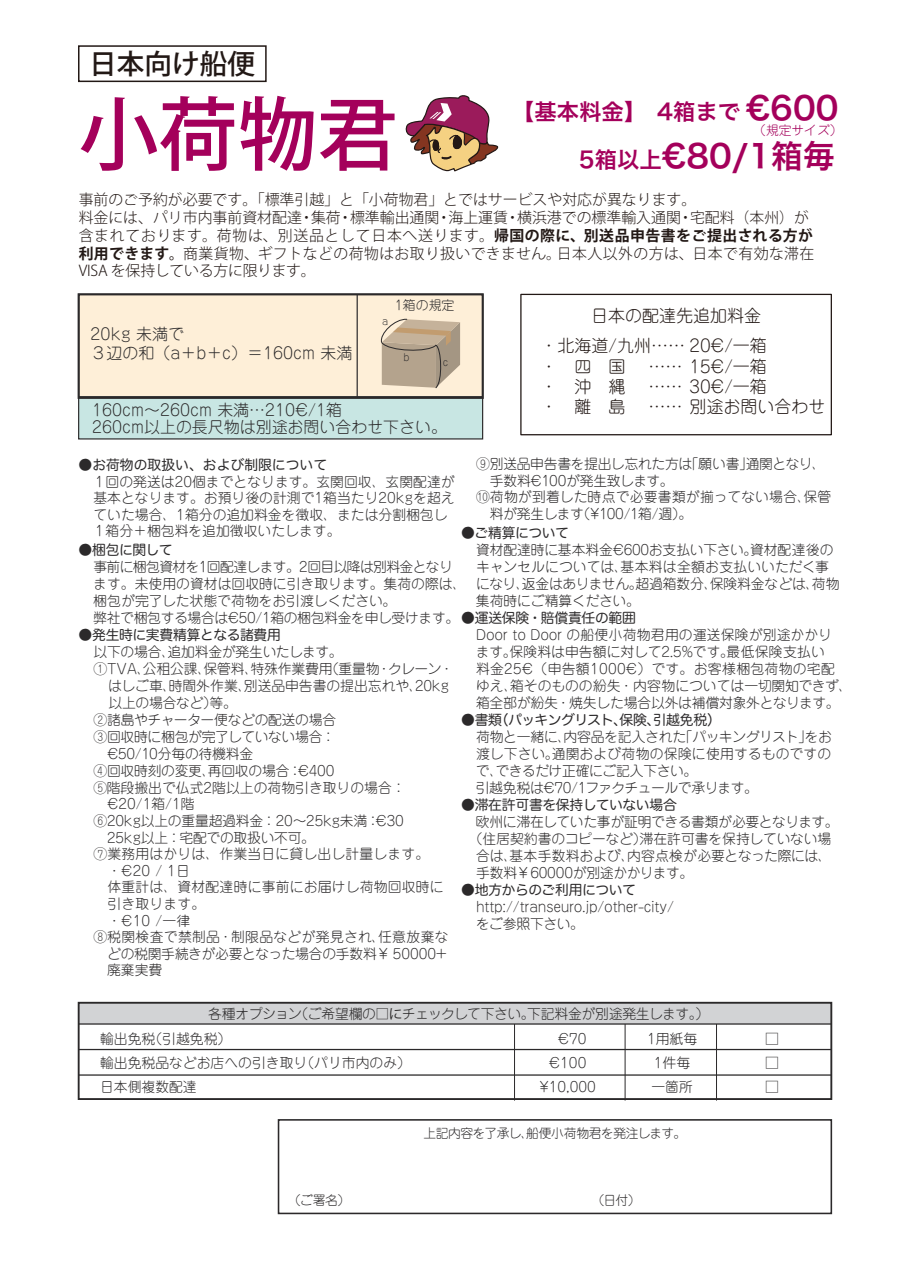
<style>
.page{position:relative;width:910px;height:1280px;background:#fff}
.page>*{position:absolute;margin:0;border:0;box-sizing:border-box;transform-origin:0 0}
.t1{font:500 79.65px "Koz Go Pro";color:#a4005b}
.t2{font:31.95px "Hira Kaku Pro N W6";color:#a4005b}
.t3{font:500 27.6px "Koz Go Pro";color:#221815}
.t4{font:22.35px "Hira Kaku Pro N W6";color:#a4005b}
.t5{font:300 16.95px/20.4px "Jun 101 Pro";color:#221815}
.t6{font:300 15.9px/16.5px "Jun 101 Pro";color:#2b292a}
.t7{font:300 14.85px/17.9px "Koz Go Pr 6 N";color:#221815}
.t8{font:300 13.8px/17px "Jun 101 Pro";letter-spacing:-.01em;color:#2b292a}
.t9{font:13.8px "Hira Maru Pro N W4";letter-spacing:-.025em;color:#2b292a}
.t10{font:300 13.8px/17px "Jun 101 Pro";letter-spacing:.01em;color:#2b292a}
.t11{font:300 13.8px "Jun 101 Pro";letter-spacing:.015em;color:#2b292a}
.t12{font:300 13.8px "Jun 101 Pro";letter-spacing:.02em;color:#2b292a}
.t13{font:300 13.8px "Jun 101 Pro";letter-spacing:-.03em;color:#2b292a}
.t14{font:300 13.8px "Jun 101 Pro";letter-spacing:.025em;color:#2b292a}
.t15{font:13.8px "Hira Maru Pro N W4";color:#2b292a}
.t16{font:300 12.9px "Jun 101 Pro";color:#2b292a}
.t17{font:300 12.75px "Jun 101 Pro";letter-spacing:-.04em;color:#2b292a}
.t18{font:300 12.75px "Jun 101 Pro";color:#a4005b}
.t19{font:300 9.75px "Jun 101 Pro";color:#2b292a}
.s1{font-size:31.95px}
.s2{font-size:22.35px}
.s3{font-weight:700}
.s4{font-family:"Hira Maru Pro N W4";font-weight:400}
.s5{font-family:"Koz Go Pr 6 N";font-weight:400}
</style>
<div class="page">
<div style="left:79px;top:1003px;width:752px;height:21px;background:#d2d3d5"></div>
<div style="left:79px;top:295px;width:404px;height:103px;background:#feefd8"></div>
<div style="left:79px;top:397px;width:404px;height:42px;background:#c8e6e3"></div>
<svg style="left:380px;top:318px;width:80px;height:71px"></svg>
<hr style="left:357px;top:295px;width:1px;height:102px;background:#2b292a">
<div style="left:278px;top:1119px;width:554px;height:95px;border:2px solid #2b292a"></div>
<div style="left:78px;top:1002px;width:754px;height:98px;border:2px solid #2b292a"></div>
<hr style="left:79px;top:1023px;width:752px;height:2px;background:#2b292a">
<hr style="left:716px;top:1024px;width:1px;height:76px;background:#2b292a">
<hr style="left:625px;top:1024px;width:1px;height:76px;background:#2b292a">
<hr style="left:514px;top:1024px;width:1px;height:76px;background:#2b292a">
<hr style="left:79px;top:1049px;width:752px;height:1px;background:#2b292a">
<hr style="left:79px;top:1074px;width:752px;height:2px;background:#2b292a">
<div style="left:78px;top:293px;width:406px;height:106px;border:2px solid #2b292a"></div>
<svg style="left:405px;top:95px;width:93px;height:77px"></svg>
<div style="left:520px;top:294px;width:312px;height:141px;border:1px solid #221815"></div>
<div style="left:78px;top:45px;width:189px;height:37px;border:2px solid #221815"></div>
<h3 class="t3" style="left:89px;top:46px;width:167px">日本向け船便</h3>
<h1 class="t1" style="left:79px;top:83px;width:320px">小荷物君</h1>
<h3 class="t4" style="left:512px;top:91px;width:328px">【基本料金】　4箱まで <span class="s1">€600</span></h3>
<h2 class="t2" style="left:579px;top:127px;width:257px"><span class="s2">5箱以上</span>€80/1箱毎</h2>
<p class="t18" style="left:753px;top:120px;width:91px">（規定サイズ）</p>
<p class="t7" style="left:79px;top:191px;width:737px">事前のご予約が必要です。「標準引越」と「小荷物君」とではサービスや対応が異なります。<br>料金には、パリ市内事前資材配達・集荷・標準輸出通関・海上運賃・横浜港での標準輸入通関・宅配料（本州）が含まれております。荷物は、別送品として日本へ送ります。<span class="s3">帰国の際に、別送品申告書をご提出される方が利用できます。</span>商業貨物、ギフトなどの荷物はお取り扱いできません。日本人以外の方は、日本で有効な滞在VISA を保持している方に限ります。</p>
<p class="t6" style="left:91px;top:322px;width:263px;line-height:19.2px">20kg 未満で<br>３辺の和（a＋b＋c）＝160cm 未満</p>
<p class="t19" style="left:382px;top:314px;width:8px">a</p>
<p class="t16" style="left:395px;top:295px;width:61px">1箱の規定</p>
<p class="t19" style="left:403px;top:349px;width:8px">b</p>
<p class="t19" style="left:443px;top:354px;width:7px">c</p>
<p class="t6" style="left:92px;top:400px;width:356px">160cm～260cm 未満…210€/1箱<br>260cm以上の長尺物は別途お問い合わせ下さい。</p>
<p class="t5" style="left:591px;top:303px;width:172px">日本の配達先追加料金</p>
<p class="t5" style="left:541px;top:334px;width:286px">・北海道/九州…… 20€/一箱<br>・　四　国　 …… 15€/一箱<br>・　沖　縄　 …… 30€/一箱<br>・　離　島　 …… 別途お問い合わせ</p>
<p class="t8" style="left:476px;top:454px;width:357px">⑨別送品申告書を提出し忘れた方は「願い書」通関となり、　手数料€100が発生致します。<br>⑩荷物が到着した時点で必要書類が揃ってない場合、保管　料が発生します（¥100/1箱/週）。</p>
<p class="t9" style="left:461px;top:521px;width:109px">●ご精算について</p>
<p class="t8" style="left:476px;top:539px;width:365px">資材配達時に基本料金€600お支払い下さい。資材配達後のキャンセルについては、基本料は全額お支払いいただく事になり、返金はありません。超過箱数分、保険料金などは、荷物集荷時にご精算ください。</p>
<p class="t10" style="left:476px;top:624px;width:357px">Door to Door の船便小荷物君用の運送保険が別途かかります。保険料は申告額に対して2.5%です。最低保険支払い</p>
<p class="t8" style="left:476px;top:675px;width:378px">ゆえ、箱そのものの紛失・内容物については一切関知できず、箱全部が紛失・焼失した場合以外は補償対象外となります。</p>
<p class="t15" style="left:79px;top:452px;width:250px">●お荷物の取扱い、および制限について</p>
<p class="t8" style="left:93px;top:471px;width:363px">1回の発送は20個までとなります。玄関回収、玄関配達が基本となります。お預り後の計測で1箱当たり20kgを超えていた場合、1箱分の追加料金を徴収、または分割梱包し<br>1箱分＋梱包料を追加徴収いたします。</p>
<p class="t9" style="left:79px;top:537px;width:96px">●梱包に関して</p>
<p class="t8" style="left:93px;top:556px;width:544px">事前に梱包資材を1回配達します。2回目以降は別料金となり<br>ます。未使用の資材は回収時に引き取ります。集荷の際は、<br>梱包が完了した状態で荷物をお引渡しください。<br>弊社で梱包する場合は€50/1箱の梱包料金を申し受けます。 <span class="s4">●運送保険・賠償責任の範囲</span></p>
<p class="t9" style="left:79px;top:623px;width:204px">●発生時に実費精算となる諸費用</p>
<p class="t8" style="left:93px;top:641px;width:251px">以下の場合、追加料金が発生いたします。</p>
<p class="t8" style="left:93px;top:658px;width:362px">①TVA、公租公課、保管料、特殊作業費用（重量物・クレーン・</p>
<p class="t8" style="left:108px;top:675px;width:342px">はしご車、時間外作業、別送品申告書の提出忘れや、20kg</p>
<p class="t8" style="left:108px;top:692px;width:130px">以上の場合など）等。</p>
<p class="t8" style="left:94px;top:709px;width:244px">②諸島やチャーター便などの配送の場合</p>
<p class="t8" style="left:94px;top:726px;width:243px">③回収時に梱包が完了していない場合：</p>
<p class="t8" style="left:107px;top:743px;width:147px">€50/10分毎の待機料金</p>
<p class="t8" style="left:94px;top:760px;width:242px">④回収時刻の変更、再回収の場合：€400</p>
<p class="t8" style="left:94px;top:777px;width:314px">⑤階段搬出で仏式2階以上の荷物引き取りの場合：</p>
<p class="t8" style="left:94px;top:794px;width:103px">　€20/1箱/1階</p>
<p class="t8" style="left:94px;top:811px;width:312px">⑥20kg以上の重量超過料金：20～25kg未満：€30</p>
<p class="t8" style="left:107px;top:827px;width:209px">25kg以上：宅配での取扱い不可。</p>
<p class="t11" style="left:94px;top:843px;width:337px">⑦業務用はかりは、作業当日に貸し出し計量します。</p>
<p class="t8" style="left:94px;top:860px;width:98px">　・€20 / 1日</p>
<p class="t11" style="left:94px;top:876px;width:352px">　体重計は、資材配達時に事前にお届けし荷物回収時に</p>
<p class="t8" style="left:94px;top:894px;width:113px">　引き取ります。</p>
<p class="t8" style="left:94px;top:910px;width:98px">　・€10 /一律</p>
<p class="t14" style="left:94px;top:926px;width:357px">⑧税関検査で禁制品・制限品などが発見され、任意放棄な</p>
<p class="t8" style="left:94px;top:943px;width:355px">　どの税関手続きが必要となった場合の手数料￥ 50000+</p>
<p class="t8" style="left:94px;top:960px;width:70px">　廃棄実費</p>
<p class="t12" style="left:476px;top:658px;width:360px">料金25€（申告額1000€）です。お客様梱包荷物の宅配</p>
<p class="t9" style="left:461px;top:708px;width:261px">●書類（パッキングリスト、保険、引越免税）</p>
<p class="t8" style="left:476px;top:726px;width:357px">荷物と一緒に、内容品を記入された「パッキングリスト」をお渡し下さい。通関および荷物の保険に使用するものですので、できるだけ正確にご記入下さい。<br>引越免税は€70/1ファクチュールで承ります。</p>
<p class="t9" style="left:461px;top:793px;width:217px">●滞在許可書を保持していない場合</p>
<p class="t13" style="left:476px;top:811px;width:364px">欧州に滞在していた事が証明できる書類が必要となります。</p>
<p class="t8" style="left:469px;top:829px;width:364px">（住居契約書のコピーなど）滞在許可書を保持していない場</p>
<p class="t8" style="left:476px;top:846px;width:357px">合は、基本手数料および、内容点検が必要となった際には、</p>
<p class="t8" style="left:476px;top:863px;width:219px">手数料￥60000が別途かかります。</p>
<p class="t9" style="left:461px;top:878px;width:176px">●地方からのご利用について</p>
<p class="t8" style="left:476px;top:897px;width:199px">http://transeuro.jp/other-city/をご参照下さい。</p>
<p class="t8" style="left:208px;top:1004px;width:502px">各種オプション（ご希望欄の<span class="s5">□に</span>チェックして下さい。下記料金が別途発生します。）</p>
<p class="t8" style="left:100px;top:1028px;width:133px">輸出免税（引越免税）</p>
<p class="t8" style="left:558px;top:1028px;width:30px">€70</p>
<p class="t8" style="left:647px;top:1028px;width:52px">1用紙毎</p>
<p class="t8" style="left:765px;top:1028px;width:15px">□</p>
<p class="t8" style="left:100px;top:1052px;width:312px">輸出免税品などお店への引き取り（パリ市内のみ）</p>
<p class="t8" style="left:549px;top:1052px;width:39px">€100</p>
<p class="t8" style="left:654px;top:1052px;width:38px">1件毎</p>
<p class="t8" style="left:765px;top:1052px;width:15px">□</p>
<p class="t8" style="left:100px;top:1076px;width:98px">日本側複数配達</p>
<p class="t8" style="left:539px;top:1076px;width:58px">¥10,000</p>
<p class="t8" style="left:651px;top:1076px;width:43px">一箇所</p>
<p class="t8" style="left:765px;top:1076px;width:15px">□</p>
<p class="t17" style="left:423px;top:1123px;width:264px">上記内容を了承し、船便小荷物君を発注します。</p>
</div>
